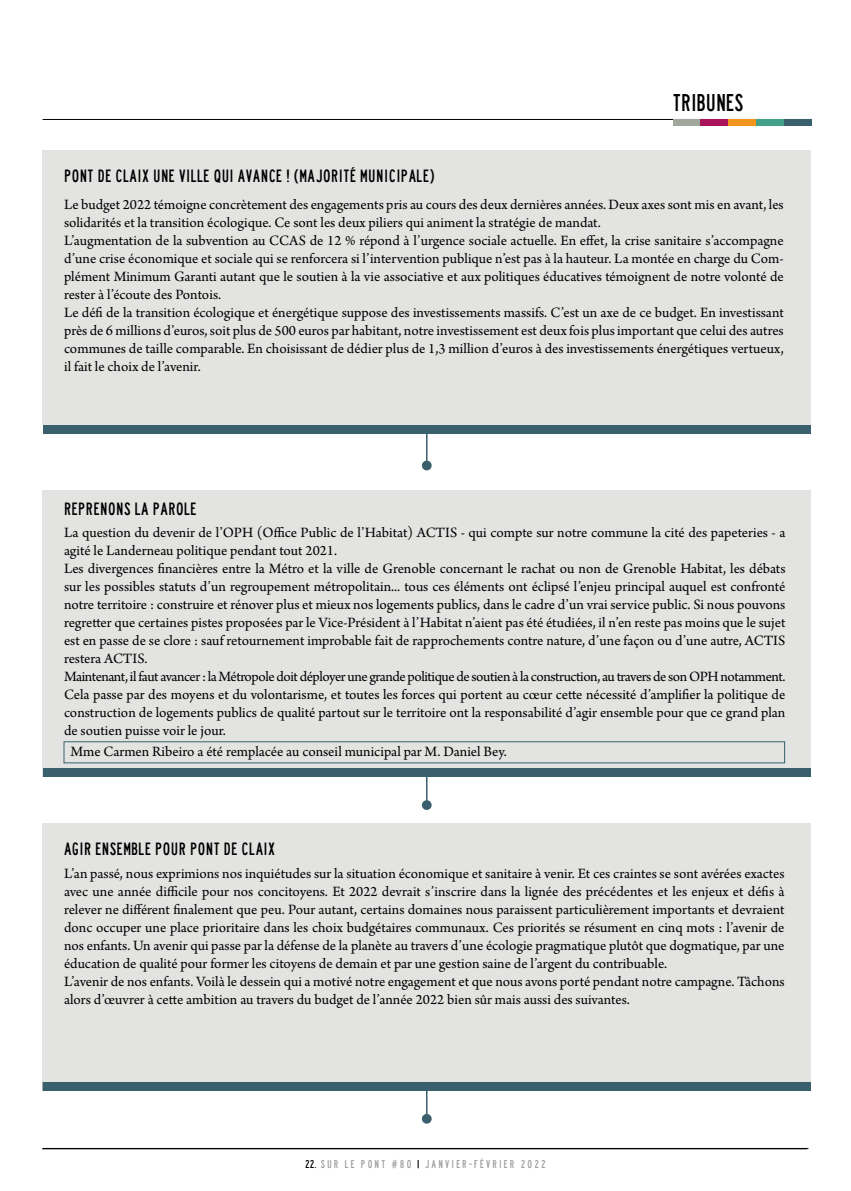
<style>
.page{position:relative;width:851px;height:1191px;background:#fff}
.page>*{position:absolute;margin:0;border:0;box-sizing:border-box;transform-origin:0 0}
.t1{font:22.5px "lanea";color:#000}
.t2{font:16.5px "lanea";letter-spacing:.025em;color:#000}
.t3{font:15px/18px "Arno Pro";color:#000}
.t4{font:10.5px "lanea";letter-spacing:.2em;color:#9c9e9f}
.s1{color:#000}
</style>
<div class="page">
<hr style="left:43px;top:1148px;width:765px;height:1px;background:#000">
<hr style="left:43px;top:119px;width:768px;height:1px;background:#000">
<div style="left:672px;top:119px;width:28px;height:7px;background:#a2a79e"></div>
<div style="left:700px;top:119px;width:28px;height:7px;background:#a81359"></div>
<div style="left:728px;top:119px;width:27px;height:7px;background:#f3951c"></div>
<div style="left:755px;top:119px;width:28px;height:7px;background:#42a289"></div>
<div style="left:783px;top:119px;width:28px;height:7px;background:#3a606e"></div>
<hr style="left:42px;top:1148px;width:764px;height:1px;background:#000">
<div style="left:43px;top:151px;width:767px;height:274px;background:#e3e4e2"></div>
<hr style="left:426px;top:433px;width:1px;height:33px;background:#3a606e">
<div style="left:422px;top:460px;width:9px;height:10px;background:#3a606e;border-radius:50%"></div>
<div style="left:43px;top:425px;width:767px;height:9px;background:#3a606e"></div>
<div style="left:43px;top:490px;width:767px;height:286px;background:#e3e4e2"></div>
<hr style="left:426px;top:772px;width:1px;height:34px;background:#3a606e">
<div style="left:422px;top:800px;width:9px;height:10px;background:#3a606e;border-radius:50%"></div>
<div style="left:43px;top:768px;width:767px;height:8px;background:#3a606e"></div>
<div style="left:43px;top:823px;width:767px;height:264px;background:#e3e4e2"></div>
<hr style="left:426px;top:1086px;width:1px;height:33px;background:#3a606e">
<div style="left:422px;top:1113px;width:9px;height:10px;background:#3a606e;border-radius:50%"></div>
<div style="left:43px;top:1081px;width:767px;height:9px;background:#3a606e"></div>
<div style="left:64px;top:741px;width:720px;height:22px;border:1px solid #3a606e"></div>
<p class="t2" style="left:64px;top:166px;width:372px">PONT DE CLAIX UNE VILLE QUI AVANCE ! (MAJORITÉ MUNICIPALE)</p>
<h1 class="t1" style="left:672px;top:89px;width:72px">TRIBUNES</h1>
<p class="t3" style="left:64px;top:196px;width:721px">Le budget 2022 témoigne concrètement des engagements pris au cours des deux dernières années. Deux axes sont mis en avant, les solidarités et la transition écologique. Ce sont les deux piliers qui animent la stratégie de mandat.<br>L’augmentation de la subvention au CCAS de 12 % répond à l’urgence sociale actuelle. En effet, la crise sanitaire s’accompagne d’une crise économique et sociale qui se renforcera si l’intervention publique n’est pas à la hauteur. La montée en charge du Com&shy;plément Minimum Garanti autant que le soutien à la vie associative et aux politiques éducatives témoignent de notre volonté de rester à l’écoute des Pontois.<br>Le défi de la transition écologique et énergétique suppose des investissements massifs. C’est un axe de ce budget. En investissant près de 6 millions d’euros, soit plus de 500 euros par habitant, notre investissement est deux fois plus important que celui des autres communes de taille comparable. En choisissant de dédier plus de 1,3 million d’euros à des investissements énergétiques vertueux, il fait le choix de l’avenir.</p>
<p class="t2" style="left:64px;top:499px;width:134px">REPRENONS LA PAROLE</p>
<p class="t3" style="left:64px;top:524px;width:723px">La question du devenir de l’OPH (Office Public de l’Habitat) ACTIS - qui compte sur notre commune la cité des papeteries - a agité le Landerneau politique pendant tout 2021.<br>Les divergences financières entre la Métro et la ville de Grenoble concernant le rachat ou non de Grenoble Habitat, les débats sur les possibles statuts d’un regroupement métropolitain... tous ces éléments ont éclipsé l’enjeu principal auquel est confronté notre territoire : construire et rénover plus et mieux nos logements publics, dans le cadre d’un vrai service public. Si nous pouvons regretter que certaines pistes proposées par le Vice-Président à l’Habitat n’aient pas été étudiées, il n’en reste pas moins que le sujet est en passe de se clore : sauf retournement improbable fait de rapprochements contre nature, d’une façon ou d’une autre, ACTIS restera ACTIS.<br>Maintenant, il faut avancer : la Métropole doit déployer une grande politique de soutien à la construction, au travers de son OPH notamment.<br>Cela passe par des moyens et du volontarisme, et toutes les forces qui portent au cœur cette nécessité d’amplifier la politique de construction de logements publics de qualité partout sur le territoire ont la responsabilité d’agir ensemble pour que ce grand plan de soutien puisse voir le jour.</p>
<p class="t3" style="left:70px;top:743px;width:438px">Mme Carmen Ribeiro a été remplacée au conseil municipal par M. Daniel Bey.</p>
<p class="t2" style="left:64px;top:838px;width:213px">AGIR ENSEMBLE POUR PONT DE CLAIX</p>
<p class="t3" style="left:64px;top:865px;width:722px">L’an passé, nous exprimions nos inquiétudes sur la situation économique et sanitaire à venir. Et ces craintes se sont avérées exactes avec une année difficile pour nos concitoyens. Et 2022 devrait s’inscrire dans la lignée des précédentes et les enjeux et défis à relever ne différent finalement que peu. Pour autant, certains domaines nous paraissent particulièrement importants et devraient donc occuper une place prioritaire dans les choix budgétaires communaux. Ces priorités se résument en cinq mots : l’avenir de nos enfants. Un avenir qui passe par la défense de la planète au travers d’une écologie pragmatique plutôt que dogmatique, par une éducation de qualité pour former les citoyens de demain et par une gestion saine de l’argent du contribuable.<br>L’avenir de nos enfants. Voilà le dessein qui a motivé notre engagement et que nous avons porté pendant notre campagne. Tâchons alors d’œuvrer à cette ambition au travers du budget de l’année 2022 bien sûr mais aussi des suivantes.</p>
<p class="t4" style="left:305px;top:1157px;width:108px"><span class="s1">22.</span> SUR LE PONT #80</p>
<p class="t4" style="left:424px;top:1157px;width:123px">JANVIER-FÉVRIER 2022</p>
</div>
